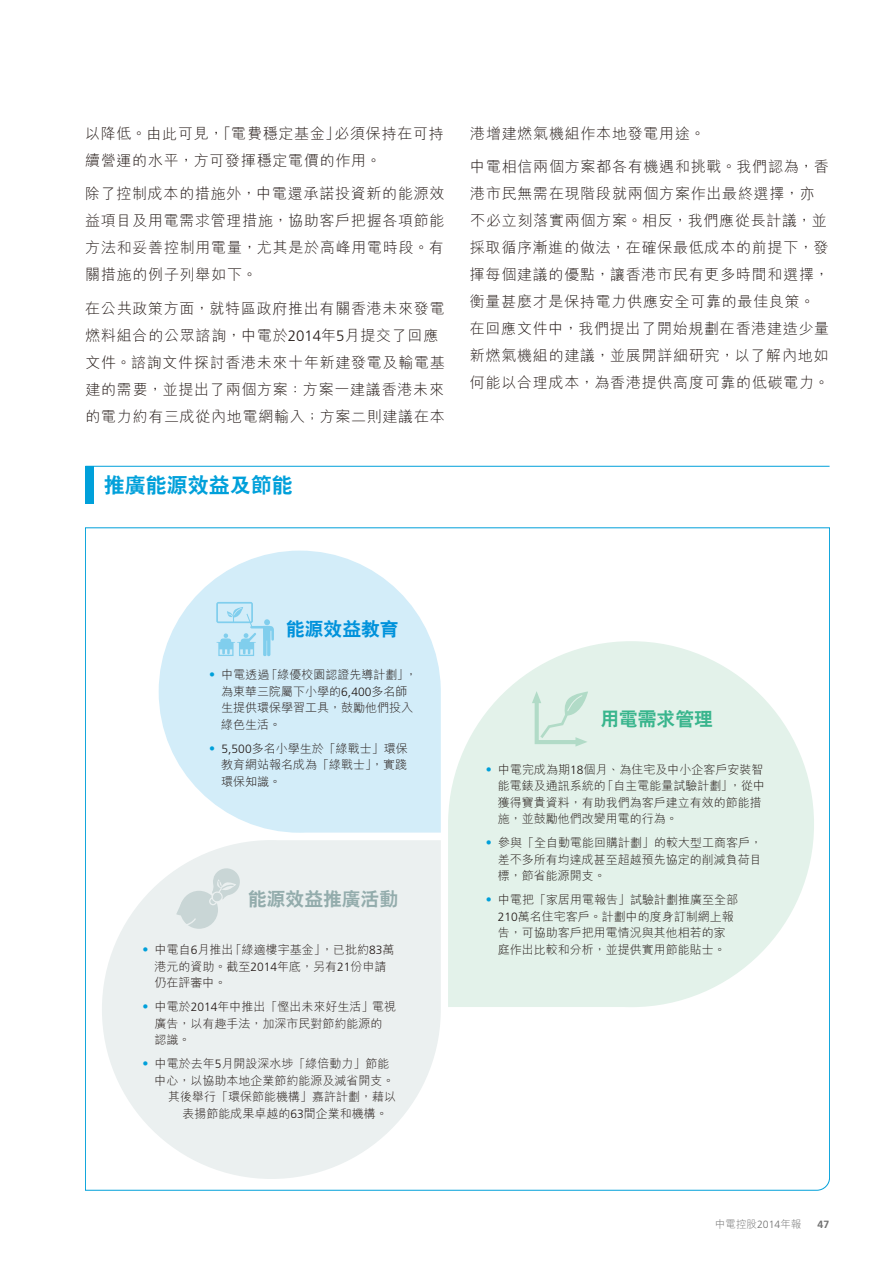
<style>
.page{position:relative;width:893px;height:1263px;background:#fff}
.page>*{position:absolute;margin:0;border:0;box-sizing:border-box;transform-origin:0 0}
.t1{font:21px "C Hei 2 HK Xbold B5 pc H";color:#00a0da}
.t2{font:18.75px "C Hei 2 HK Xbold B5 pc H";color:#93acac}
.t3{font:18.75px "C Hei 2 HK Xbold B5 pc H";color:#0092db}
.t4{font:18.75px "C Hei 2 HK Xbold B5 pc H";color:#39b58d}
.t5{font:300 15px/27px "M Hei HK";letter-spacing:.05em;color:#231916}
.t6{font:12px/16.5px "M Hei HK Light B5 pc H";color:#231916}
.t7{font:300 10.5px "M Hei HK";color:#727272}
.t8{font:700 10.5px "Frutiger LT Std";color:#727272}
.s1{font-family:"Frutiger LT Std"}
.s2{color:#00a0da}
.s3{font-family:"Frutiger LT Std";font-weight:300}
</style>
<div class="page">
<svg style="left:85px;top:527px;width:745px;height:663px"></svg>
<div style="left:85px;top:466px;width:9px;height:38px;background:#00a0da"></div>
<hr style="left:85px;top:466px;width:745px;height:1px;background:#00a0da">
<p class="t5" style="left:85px;top:119px;width:360px">以降低。由此可見，「電費穩定基金」必須保持在可持續營運的水平，方可發揮穩定電價的作用。</p>
<p class="t5" style="left:85px;top:180px;width:361px;text-align:justify">除了控制成本的措施外，中電還承諾投資新的能源效益項目及用電需求管理措施，協助客戶把握各項節能方法和妥善控制用電量，尤其是於高峰用電時段。有關措施的例子列舉如下。</p>
<p class="t5" style="left:85px;top:294px;width:361px">在公共政策方面，就特區政府推出有關香港未來發電燃料組合的公眾諮詢，中電於<span class="s1">2014</span>年<span class="s1">5</span>月提交了回應文件。諮詢文件探討香港未來十年新建發電及輸電基建的需要，並提出了兩個方案：方案一建議香港未來的電力約有三成從內地電網輸入；方案二則建議在本</p>
<h1 class="t1" style="left:104px;top:471px;width:190px">推廣能源效益及節能</h1>
<p class="t5" style="left:470px;top:119px;width:236px">港增建燃氣機組作本地發電用途。</p>
<p class="t5" style="left:470px;top:153px;width:361px">中電相信兩個方案都各有機遇和挑戰。我們認為，香港市民無需在現階段就兩個方案作出最終選擇，亦不必立刻落實兩個方案。相反，我們應從長計議，並採取循序漸進的做法，在確保最低成本的前提下，發揮每個建議的優點，讓香港市民有更多時間和選擇，衡量甚麼才是保持電力供應安全可靠的最佳良策。在回應文件中，我們提出了開始規劃在香港建造少量新燃氣機組的建議，並展開詳細研究，以了解內地如何能以合理成本，為香港提供高度可靠的低碳電力。</p>
<h2 class="t3" style="left:286px;top:616px;width:114px">能源效益教育</h2>
<p class="t6" style="left:221px;top:666px;width:197px;text-indent:-15px"><span class="s2">‧</span> 中電透過「綠優校園認證先導計劃」，為東華三院屬下小學的<span class="s3">6,400</span>多名師生提供環保學習工具，鼓勵他們投入綠色生活。</p>
<p class="t6" style="left:221px;top:739px;width:188px;text-align:justify;text-indent:-15px"><span class="s2">‧</span> <span class="s3">5,500</span>多名小學生於「綠戰士」環保教育網站報名成為「綠戰士」，實踐環保知識。</p>
<h2 class="t2" style="left:248px;top:886px;width:151px">能源效益推廣活動</h2>
<p class="t6" style="left:154px;top:941px;width:241px;text-indent:-15px"><span class="s2">‧</span> 中電自<span class="s3">6</span>月推出「綠適樓宇基金」，已批約<span class="s3">83</span>萬港元的資助。截至<span class="s3">2014</span>年底，另有<span class="s3">21</span>份申請仍在評審中。</p>
<p class="t6" style="left:154px;top:998px;width:243px;text-indent:-15px"><span class="s2">‧</span> 中電於<span class="s3">2014</span>年中推出「慳出未來好生活」電視廣告，以有趣手法，加深市民對節約能源的認識。</p>
<p class="t6" style="left:139px;top:1055px;width:252px"><span class="s2">‧</span> 中電於去年<span class="s3">5</span>月開設深水埗「綠倍動力」節能</p>
<p class="t6" style="left:154px;top:1071px;width:241px">中心，以協助本地企業節約能源及減省開支。</p>
<p class="t6" style="left:168px;top:1088px;width:229px">其後舉行「環保節能機構」嘉許計劃，藉以</p>
<p class="t6" style="left:183px;top:1104px;width:207px">表揚節能成果卓越的<span class="s3">63</span>間企業和機構。</p>
<h2 class="t4" style="left:600px;top:707px;width:114px">用電需求管理</h2>
<p class="t6" style="left:498px;top:760px;width:269px;text-indent:-15px"><span class="s2">‧</span> 中電完成為期<span class="s3">18</span>個月、為住宅及中小企客戶安裝智能電錶及通訊系統的「自主電能量試驗計劃」，從中獲得寶貴資料，有助我們為客戶建立有效的節能措施，並鼓勵他們改變用電的行為。</p>
<p class="t6" style="left:498px;top:834px;width:266px;text-align:justify;text-indent:-15px"><span class="s2">‧</span> 參與「全自動電能回購計劃」的較大型工商客戶，差不多所有均達成甚至超越預先協定的削減負荷目標，節省能源開支。</p>
<p class="t6" style="left:498px;top:891px;width:242px;text-indent:-15px"><span class="s2">‧</span> 中電把「家居用電報告」試驗計劃推廣至全部<br><span class="s3">210</span>萬名住宅客戶。計劃中的度身訂制網上報告，可協助客戶把用電情況與其他相若的家庭作出比較和分析，並提供實用節能貼士。</p>
<p class="t7" style="left:715px;top:1217px;width:88px">中電控股<span class="s1">2014</span>年報</p>
<p class="t8" style="left:817px;top:1218px;width:13px">47</p>
</div>
